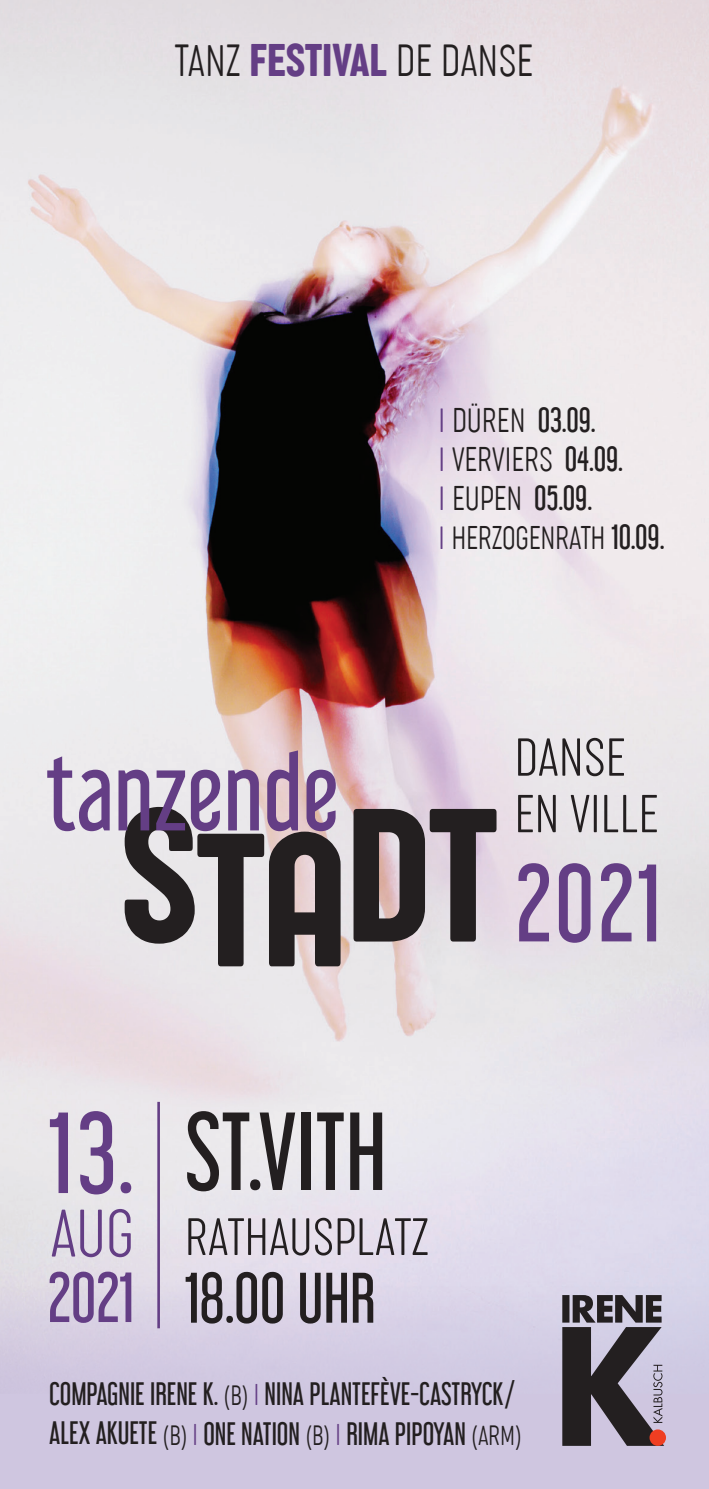
<style>
.page{position:relative;width:709px;height:1489px;background:#fff}
.page>*{position:absolute;margin:0;border:0;box-sizing:border-box;transform-origin:0 0}
.t1{font:102.75px "Libel Suit Rg";color:#643e85}
.t2{font:99px "Libel Suit Rg";color:#231f20}
.t3{font:200 69.5px "Sugo Pro Classic Trial";color:#643e85}
.t4{font:63.75px "Libel Suit Rg";color:#231f20}
.t5{font:63.25px "Libel Suit Rg";color:#643e85}
.t6{font:200 55.25px/56.5px "Sugo Pro Classic Trial";color:#231f20}
.t7{font:200 54.5px "Sugo Pro Classic Trial";color:#231f20}
.t8{font:200 46px "Sugo Pro Classic Trial";color:#231f20}
.t9{font:200 35px "Sugo Pro Classic Trial";color:#231f20}
.t10{font:200 33.5px "Sugo Pro Classic Trial";letter-spacing:-.01em;color:#231f20}
.t11{font:30.75px "Libel Suit Rg";color:#231f20}
.t12{font:28.5px/39px "Libel Suit Rg";color:#231f20}
.s1{font-weight:400;font-size:47.75px;color:#643e85}
.s2{font-family:"Sugo Pro Classic Trial";font-weight:200;font-size:35px;color:#643e85}
.s3{font-family:"Sugo Pro Classic Trial";font-weight:200;font-size:35px}
.s4{color:#643e85}
.s5{font-family:"Libel Suit Rg";font-weight:400;font-size:30.75px}
.s6{font-family:"Sugo Pro Classic Trial";font-weight:200}
.s7{font-family:"Sugo Pro Classic Trial";font-weight:200;font-size:31.25px;color:#643e85}
</style>
<div class="page">
<div style="left:0;top:0;width:709px;height:1488px;background:#cfc6e0"></div>
<img style="left:0;top:0;width:709px;height:1334px">
<hr style="left:157px;top:1101px;width:3px;height:227px;background:#643e85">
<svg style="left:562px;top:1295px;width:102px;height:150px"></svg>
<div style="left:649px;top:1429px;width:17px;height:16px;background:#ef3e22;border-radius:50%"></div>
<svg style="left:353px;top:809px;width:143px;height:132px;background:#6c6468"></svg>
<svg style="left:518px;top:863px;width:31px;height:78px;background:#ab93b9"></svg>
<svg style="left:559px;top:863px;width:31px;height:79px;background:#987eab"></svg>
<svg style="left:601px;top:863px;width:30px;height:78px;background:#a895b8"></svg>
<svg style="left:638px;top:864px;width:18px;height:77px"></svg>
<svg style="left:47px;top:756px;width:63px;height:75px;background:#b5a5c3"></svg>
<svg style="left:118px;top:750px;width:222px;height:216px;background:#908590"></svg>
<h3 class="t8" style="left:175px;top:44px;width:360px">TANZ <span class="s1">FESTIVAL</span> DE DANSE</h3>
<p class="t11" style="left:438px;top:405px;width:159px"><span class="s2">I</span> <span class="s3">DÜREN</span> 03.09.</p>
<p class="t9" style="left:438px;top:447px;width:186px"><span class="s4">I</span> VERVIERS <span class="s5">04.09.</span></p>
<p class="t11" style="left:438px;top:483px;width:155px"><span class="s2">I</span> <span class="s3">EUPEN</span> 05.09.</p>
<p class="t10" style="left:438px;top:526px;width:227px"><span class="s4">I</span> HERZOGENRATH <span class="s5">10.09.</span></p>
<h3 class="t6" style="left:514px;top:733px;width:146px">DANSE<br>EN VILLE</h3>
<h1 class="t1" style="left:48px;top:1103px;width:87px">13.</h1>
<h3 class="t3" style="left:50px;top:1208px;width:85px">AUG</h3>
<h3 class="t5" style="left:48px;top:1267px;width:88px">2021</h3>
<h2 class="t2" style="left:185px;top:1103px;width:203px">ST.VITH</h2>
<h3 class="t7" style="left:185px;top:1217px;width:246px">RATHAUSPLATZ</h3>
<h3 class="t4" style="left:185px;top:1267px;width:192px">18.OO UHR</h3>
<p class="t12" style="left:49px;top:1375px;width:474px">COMPAGNIE IRENE K. <span class="s6">(B)</span> <span class="s7">I</span> NINA PLANTEFÈVE-CASTRYCK /<br>ALEX AKUETE <span class="s6">(B)</span> <span class="s7">I</span> ONE NATION <span class="s6">(B)</span> <span class="s7">I</span> RIMA PIPOYAN <span class="s6">(ARM)</span></p>
</div>
